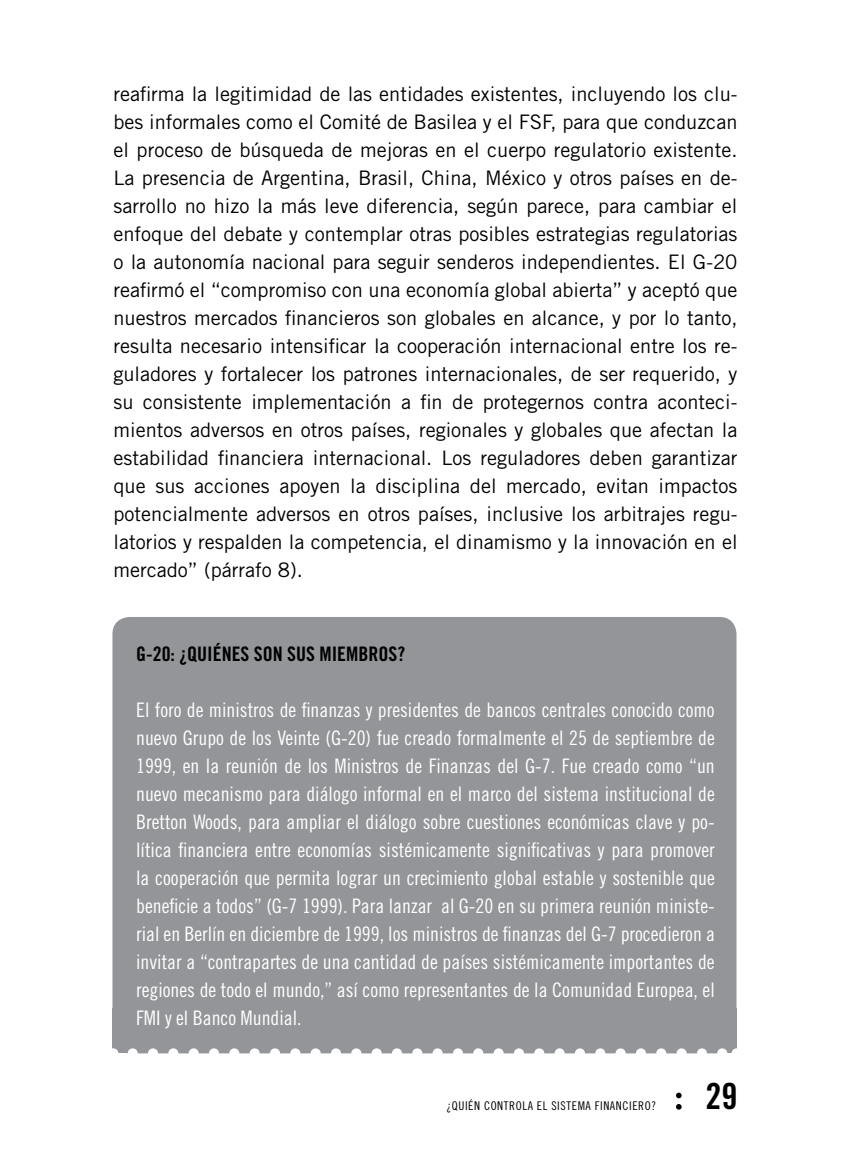
<style>
.page{position:relative;width:851px;height:1163px;background:#fff}
.page>*{position:absolute;margin:0;border:0;box-sizing:border-box;transform-origin:0 0}
.t1{font:36px "Trade Gothic Bold Cond Twenty";color:#000}
.t2{font:20px/28px "Trade Gothic";color:#000;text-align:justify}
.t3{font:20px/28px "Trade Gothic Cond Eighteen";color:#fff;text-align:justify}
.t4{font:20px "Trade Gothic Bold Cond Twenty";color:#000}
.t5{font:12px "Trade Gothic Cond Eighteen";letter-spacing:.05em;color:#000}
</style>
<div class="page">
<svg style="left:676px;top:1092px;width:5px;height:17px"></svg>
<div style="left:112px;top:617px;width:624px;height:436px;background:#939598;border-radius:17px"></div>
<div style="left:112px;top:1008px;width:624px;height:45px;background:#939598"></div>
<svg style="left:133px;top:1048px;width:593px;height:6px"></svg>
<p class="t2" style="left:113px;top:79px;width:625px">reafirma la legitimidad de las entidades existentes, incluyendo los clu&shy;bes informales como el Comité de Basilea y el FSF, para que conduzcan el proceso de búsqueda de mejoras en el cuerpo regulatorio existente.<br>La presencia de Argentina, Brasil, China, México y otros países en de&shy;sarrollo no hizo la más leve diferencia, según parece, para cambiar el enfoque del debate y contemplar otras posibles estrategias regulatorias o la autonomía nacional para seguir senderos independientes. El G-20 reafirmó el “compromiso con una economía global abierta” y aceptó que nuestros mercados financieros son globales en alcance, y por lo tanto, resulta necesario intensificar la cooperación internacional entre los re&shy;guladores y fortalecer los patrones internacionales, de ser requerido, y su consistente implementación a fin de protegernos contra aconteci&shy;mientos adversos en otros países, regionales y globales que afectan la estabilidad financiera internacional. Los reguladores deben garantizar que sus acciones apoyen la disciplina del mercado, evitan impactos potencialmente adversos en otros países, inclusive los arbitrajes regu&shy;latorios y respalden la competencia, el dinamismo y la innovación en el mercado” (párrafo 8).</p>
<p class="t4" style="left:136px;top:641px;width:270px">G-20: ¿QUIÉNES SON SUS MIEMBROS?</p>
<p class="t3" style="left:136px;top:695px;width:580px">El foro de ministros de finanzas y presidentes de bancos centrales conocido como nuevo Grupo de los Veinte (G-20) fue creado formalmente el 25 de septiembre de 1999, en la reunión de los Ministros de Finanzas del G-7. Fue creado como “un nuevo mecanismo para diálogo informal en el marco del sistema institucional de Bretton Woods, para ampliar el diálogo sobre cuestiones económicas clave y po&shy;lítica financiera entre economías sistémicamente significativas y para promover la cooperación que permita lograr un crecimiento global estable y sostenible que beneficie a todos” (G-7 1999). Para lanzar al G-20 en su primera reunión ministe&shy;rial en Berlín en diciembre de 1999, los ministros de finanzas del G-7 procedieron a invitar a “contrapartes de una cantidad de países sistémicamente importantes de regiones de todo el mundo,” así como representantes de la Comunidad Europea, el FMI y el Banco Mundial.</p>
<p class="t5" style="left:446px;top:1098px;width:211px">¿Quién controla el sistema financiero?</p>
<h1 class="t1" style="left:705px;top:1074px;width:33px">29</h1>
</div>
